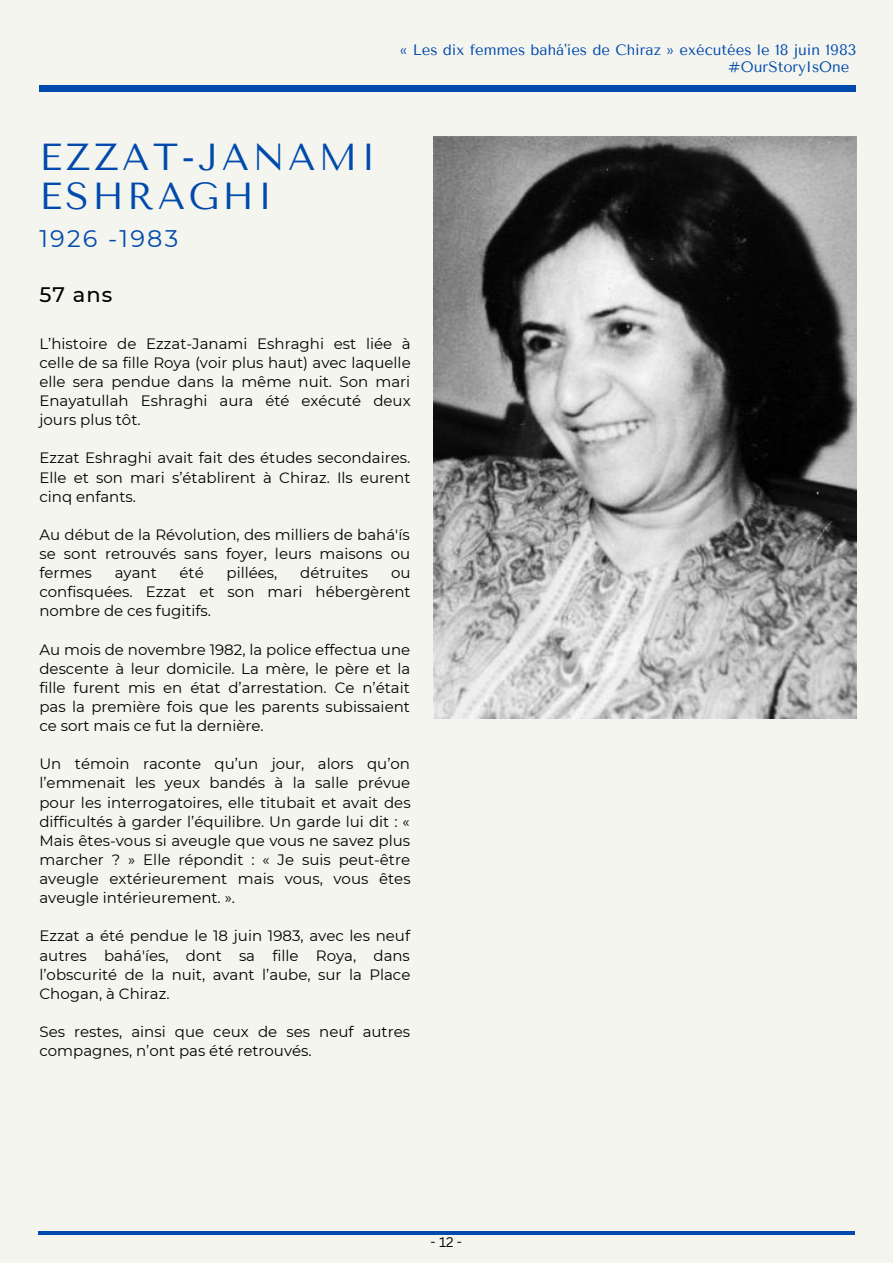
<style>
.page{position:relative;width:893px;height:1264px;background:#fff}
.page>*{position:absolute;margin:0;border:0;box-sizing:border-box;transform-origin:0 0}
.t1{font:37.5px/38.2px "Tenor Sans";letter-spacing:.09em;color:#004aad}
.t2{font:24px "Montserrat";letter-spacing:.09em;color:#004aad}
.t3{font:500 21px "Montserrat";color:#000}
.t4{font:15px/19px "Montserrat";color:#000;text-align:justify}
.t5{font:15px "Tenor Sans";color:#004aad}
.t6{font:13.5px "Canva Sans";color:#000}
</style>
<div class="page">
<div style="left:0;top:0;width:892px;height:1262px;background:#f5f5ef"></div>
<div style="left:39px;top:85px;width:816px;height:7px;background:#004aad"></div>
<hr style="left:38px;top:1231px;width:816px;height:3px;background:#004aad">
<img style="left:434px;top:137px;width:422px;height:581px">
<p class="t1" style="left:39px;top:139px;width:338px">EZZAT-JANAMI<br>ESHRAGHI</p>
<p class="t2" style="left:39px;top:223px;width:140px">1926 -1983</p>
<p class="t3" style="left:39px;top:282px;width:74px">57 ans</p>
<p class="t5" style="left:399px;top:41px;width:458px">« Les dix femmes bahá'íes de Chiraz » exécutées le 18 juin 1983</p>
<p class="t5" style="left:728px;top:58px;width:123px">#OurStoryIsOne</p>
<p class="t4" style="left:39px;top:334px;width:373px">L’histoire de Ezzat-Janami Eshraghi est liée à celle de sa fille Roya (voir plus haut) avec laquelle elle sera pendue dans la même nuit. Son mari Enayatullah Eshraghi aura été exécuté deux jours plus tôt.</p>
<p class="t4" style="left:39px;top:448px;width:372px">Ezzat Eshraghi avait fait des études secondaires.<br>Elle et son mari s’établirent à Chiraz. Ils eurent cinq enfants.</p>
<p class="t4" style="left:39px;top:525px;width:372px">Au début de la Révolution, des milliers de bahá'ís se sont retrouvés sans foyer, leurs maisons ou fermes</p>
<p class="t4" style="left:115px;top:563px;width:44px">ayant</p>
<p class="t4" style="left:179px;top:563px;width:26px">été</p>
<p class="t4" style="left:226px;top:563px;width:52px">pillées,</p>
<p class="t4" style="left:300px;top:563px;width:69px">détruites</p>
<p class="t4" style="left:39px;top:563px;width:372px;text-indent:351px">ou confisquées. Ezzat et son mari hébergèrent nombre de ces fugitifs.</p>
<p class="t4" style="left:39px;top:639px;width:372px">Au mois de novembre 1982, la police effectua une descente à leur domicile. La mère, le père et la fille furent mis en état d’arrestation. Ce n’était pas la première fois que les parents subissaient ce sort mais ce fut la dernière.</p>
<p class="t4" style="left:39px;top:754px;width:373px">Un témoin raconte qu’un jour, alors qu’on l’emmenait les yeux bandés à la salle prévue pour les interrogatoires, elle titubait et avait des difficultés à garder l’équilibre. Un garde lui dit : « Mais êtes-vous si aveugle que vous ne savez plus marcher ? » Elle répondit : « Je suis peut-être aveugle extérieurement mais vous, vous êtes aveugle intérieurement. ».</p>
<p class="t4" style="left:39px;top:926px;width:372px">Ezzat a été pendue le 18 juin 1983, avec les neuf autres bahá'íes, dont sa fille Roya, dans l’obscurité de la nuit, avant l’aube, sur la Place Chogan, à Chiraz.</p>
<p class="t4" style="left:39px;top:1022px;width:372px">Ses restes, ainsi que ceux de ses neuf autres compagnes, n’ont pas été retrouvés.</p>
<p class="t6" style="left:430px;top:1232px;width:33px">- 12 -</p>
</div>
